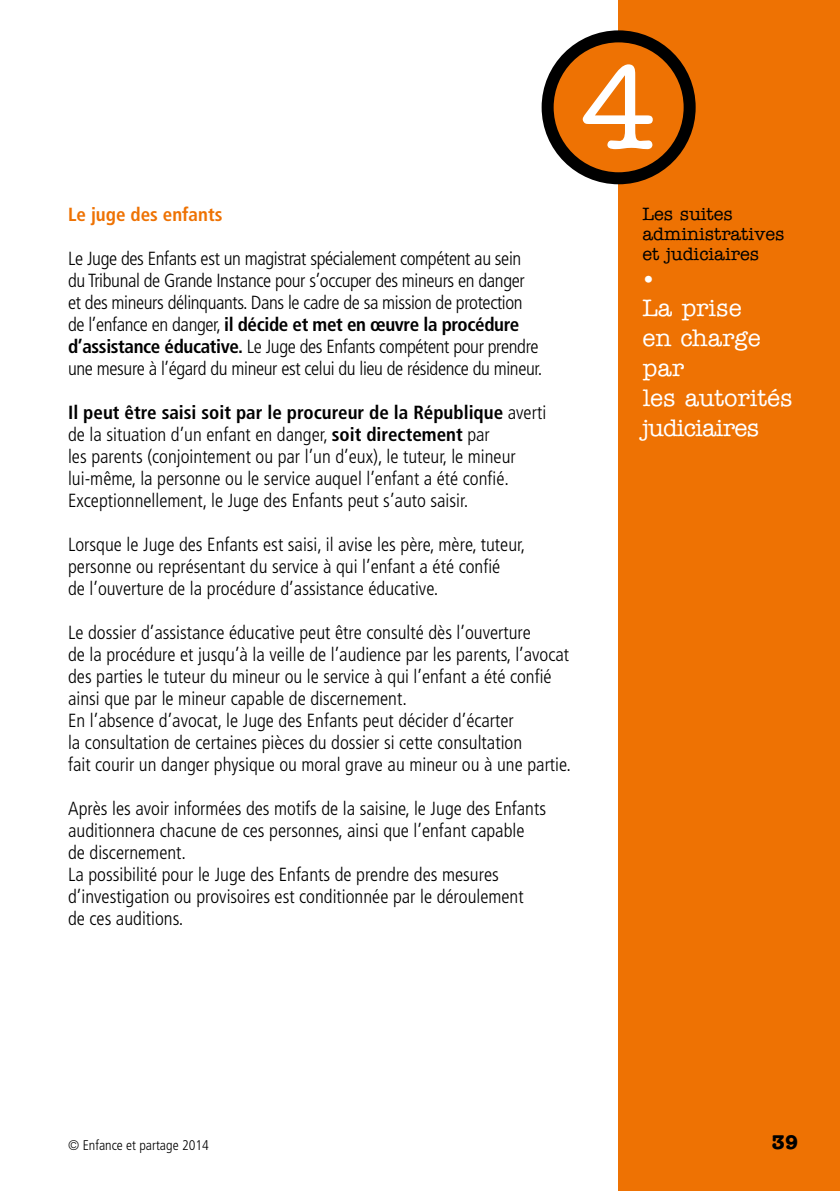
<style>
.page{position:relative;width:840px;height:1191px;background:#fff}
.page>*{position:absolute;margin:0;border:0;box-sizing:border-box;transform-origin:0 0}
.t1{font:500 119.2px "American Typewriter";color:#fff}
.t2{font:500 24px/30px "American Typewriter";color:#fff}
.t3{font:700 20px "American Typewriter";color:#000}
.t4{font:500 20px "American Typewriter";color:#fff}
.t5{font:300 condensed 19px/22px "Frutiger";color:#000}
.t6{font:300 condensed 19px/22px "Frutiger";letter-spacing:-.02em;color:#000}
.t7{font:700 condensed 19px "Frutiger";color:#ee7203}
.t8{font:500 18px/20px "American Typewriter";color:#000}
.t9{font:300 condensed 14px "Frutiger";color:#000}
.s1{font-weight:700}
</style>
<div class="page">
<div style="left:618px;top:0;width:221px;height:1191px;background:#ee7203"></div>
<div style="left:547px;top:36px;width:142px;height:142px;background:#ee7203;border-radius:50%"></div>
<div style="left:541px;top:30px;width:154px;height:154px;border:12px solid #000;border-radius:50%"></div>
<h1 class="t1" style="left:579px;top:41px;width:80px">4</h1>
<p class="t7" style="left:68px;top:203px;width:156px">Le juge des enfants</p>
<p class="t6" style="left:68px;top:247px;width:475px">Le Juge des Enfants est un magistrat spécialement compétent au sein du Tribunal de Grande Instance pour s’occuper des mineurs en danger et des mineurs délinquants. Dans le cadre de sa mission de protection de l’enfance en danger, <span class="s1">il décide et met en œuvre la procédure d’assistance éducative.</span> Le Juge des Enfants compétent pour prendre une mesure à l’égard du mineur est celui du lieu de résidence du mineur.</p>
<p class="t5" style="left:68px;top:401px;width:479px"><span class="s1">Il peut être saisi soit par le procureur de la République</span> averti de la situation d’un enfant en danger, <span class="s1">soit directement</span> par<br>les parents (conjointement ou par l’un d’eux), le tuteur, le mineur lui-même, la personne ou le service auquel l’enfant a été confié.<br>Exceptionnellement, le Juge des Enfants peut s’auto saisir.</p>
<p class="t5" style="left:68px;top:533px;width:458px">Lorsque le Juge des Enfants est saisi, il avise les père, mère, tuteur, personne ou représentant du service à qui l’enfant a été confié<br>de l’ouverture de la procédure d’assistance éducative.</p>
<p class="t5" style="left:68px;top:621px;width:504px">Le dossier d’assistance éducative peut être consulté dès l’ouverture<br>de la procédure et jusqu’à la veille de l’audience par les parents, l’avocat des parties le tuteur du mineur ou le service à qui l’enfant a été confié ainsi que par le mineur capable de discernement.<br>En l’absence d’avocat, le Juge des Enfants peut décider d’écarter<br>la consultation de certaines pièces du dossier si cette consultation<br>fait courir un danger physique ou moral grave au mineur ou à une partie.</p>
<p class="t5" style="left:68px;top:797px;width:479px">Après les avoir informées des motifs de la saisine, le Juge des Enfants auditionnera chacune de ces personnes, ainsi que l’enfant capable de discernement.<br>La possibilité pour le Juge des Enfants de prendre des mesures d’investigation ou provisoires est conditionnée par le déroulement<br>de ces auditions.</p>
<p class="t8" style="left:642px;top:204px;width:143px">Les suites administratives et judiciaires</p>
<p class="t4" style="left:642px;top:268px;width:13px">•</p>
<p class="t2" style="left:642px;top:293px;width:152px">La prise<br>en charge par<br>les autorités judiciaires</p>
<p class="t9" style="left:68px;top:1137px;width:142px">© Enfance et partage 2014</p>
<p class="t3" style="left:771px;top:1130px;width:28px">39</p>
</div>
